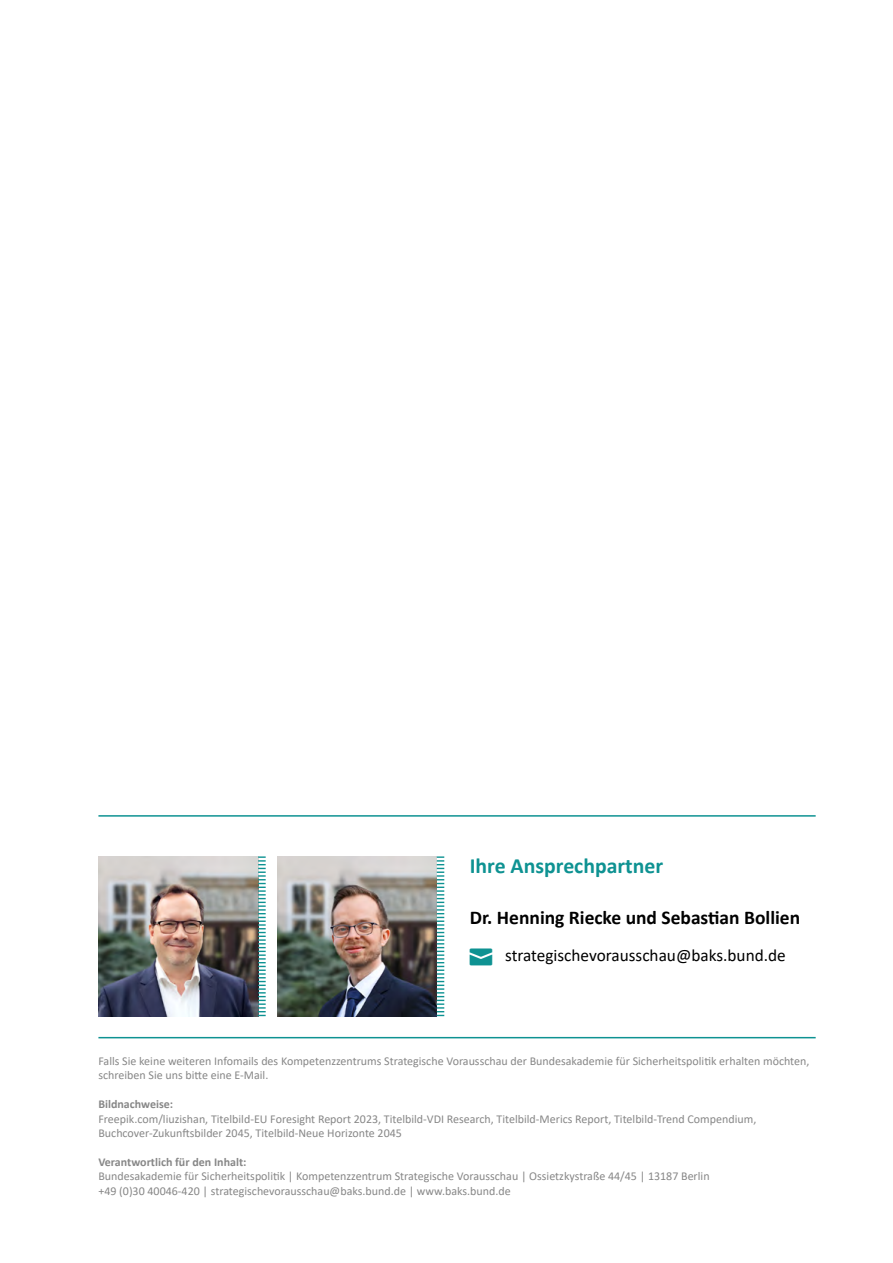
<style>
.page{position:relative;width:893px;height:1263px;background:#fff}
.page>*{position:absolute;margin:0;border:0;box-sizing:border-box;transform-origin:0 0}
.t1{font:700 21.75px "Calibri";color:#0e9292}
.t2{font:700 19.5px "Calibri";color:#000}
.t3{font:17.25px "Calibri";color:#000}
.t4{font:12px/14.4px "Calibri";color:#878787}
.t5{font:700 12px "Calibri";color:#878787}
</style>
<div class="page">
<hr style="left:98px;top:1037px;width:718px;height:1px;background:#0e9292">
<img style="left:277px;top:856px;width:160px;height:160px">
<img style="left:98px;top:856px;width:160px;height:160px">
<svg style="left:437px;top:856px;width:7px;height:160px"></svg>
<svg style="left:258px;top:856px;width:8px;height:160px"></svg>
<hr style="left:98px;top:815px;width:718px;height:2px;background:#0e9292">
<h1 class="t1" style="left:470px;top:850px;width:195px">Ihre Ansprechpartner</h1>
<h2 class="t2" style="left:470px;top:903px;width:332px">Dr. Henning Riecke und Sebastian Bollien</h2>
<h3 class="t3" style="left:505px;top:943px;width:282px">strategischevorausschau@baks.bund.de</h3>
<p class="t4" style="left:98px;top:1053px;width:712px">Falls Sie keine weiteren Infomails des Kompetenzzentrums Strategische Vorausschau der Bundesakademie für Sicherheitspolitik erhalten möchten, schreiben Sie uns bitte eine E-Mail.</p>
<p class="t5" style="left:98px;top:1096px;width:76px">Bildnachweise:</p>
<p class="t4" style="left:98px;top:1111px;width:659px">Freepik.com/liuzishan, Titelbild-EU Foresight Report 2023, Titelbild-VDI Research, Titelbild-Merics Report, Titelbild-Trend Compendium,<br>Buchcover-Zukunftsbilder 2045, Titelbild-Neue Horizonte 2045</p>
<p class="t5" style="left:98px;top:1153px;width:150px">Verantwortlich für den Inhalt:</p>
<p class="t4" style="left:98px;top:1169px;width:613px">Bundesakademie für Sicherheitspolitik | Kompetenzzentrum Strategische Vorausschau | Ossietzkystraße 44/45 | 13187 Berlin +49 (0)30 40046-420 | strategischevorausschau@baks.bund.de | www.baks.bund.de</p>
</div>
